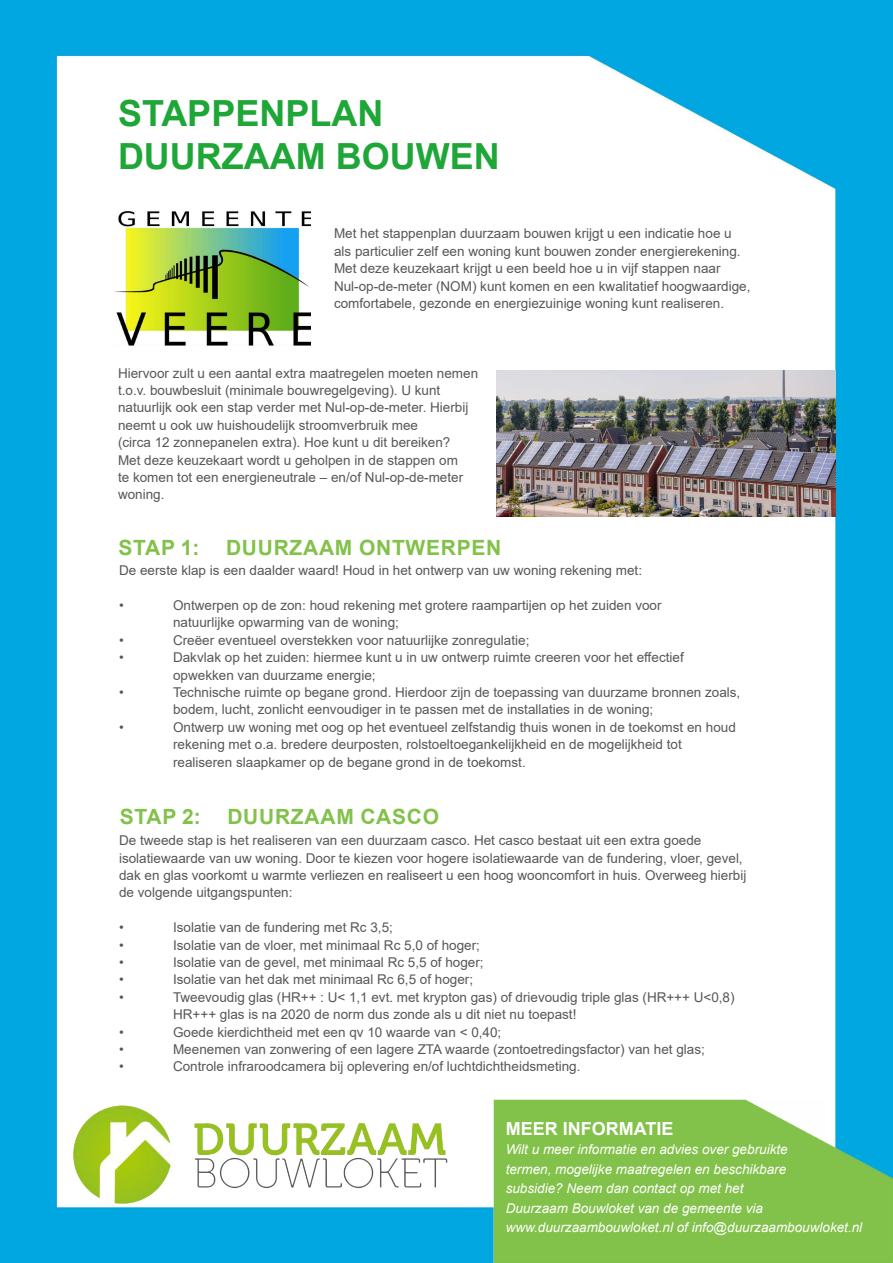
<style>
.page{position:relative;width:893px;height:1263px;background:#fff}
.page>*{position:absolute;margin:0;border:0;box-sizing:border-box;transform-origin:0 0}
.t1{font:700 36px/43.2px "Arial";color:#1ea637}
.t2{font:700 21px "Arial";letter-spacing:.035em;color:#82c14a}
.t3{font:700 18px "Arial";color:#fff}
.t4{font:13.5px/17.4px "Arial";color:#575756}
.t5{font:italic 13.5px/19.5px "Arial";color:#fff}
</style>
<div class="page">
<img style="left:0;top:0;width:893px;height:1263px">
<img style="left:114px;top:210px;width:196px;height:135px">
<img style="left:487px;top:1052px;width:406px;height:211px">
<img style="left:62px;top:1098px;width:395px;height:114px">
<img style="left:496px;top:371px;width:340px;height:146px">
<h1 class="t1" style="left:118px;top:92px;width:383px">STAPPENPLAN<br>DUURZAAM BOUWEN</h1>
<p class="t4" style="left:334px;top:225px;width:418px">Met het stappenplan duurzaam bouwen krijgt u een indicatie hoe u als particulier zelf een woning kunt bouwen zonder energierekening.<br>Met deze keuzekaart krijgt u een beeld hoe u in vijf stappen naar Nul-op-de-meter (NOM) kunt komen en een kwalitatief hoogwaardige, comfortabele, gezonde en energiezuinige woning kunt realiseren.</p>
<p class="t4" style="left:118px;top:364px;width:362px">Hiervoor zult u een aantal extra maatregelen moeten nemen t.o.v. bouwbesluit (minimale bouwregelgeving). U kunt natuurlijk ook een stap verder met Nul-op-de-meter. Hierbij neemt u ook uw huishoudelijk stroomverbruik mee<br>(circa 12 zonnepanelen extra). Hoe kunt u dit bereiken?<br>Met deze keuzekaart wordt u geholpen in de stappen om<br>te komen tot een energieneutrale – en/of Nul-op-de-meter woning.</p>
<h2 class="t2" style="left:118px;top:533px;width:83px">STAP 1:</h2>
<h2 class="t2" style="left:226px;top:533px;width:277px">DUURZAAM ONTWERPEN</h2>
<p class="t4" style="left:119px;top:562px;width:524px">De eerste klap is een daalder waard! Houd in het ontwerp van uw woning rekening met:</p>
<p class="t4" style="left:119px;top:596px;width:6px">•</p>
<p class="t4" style="left:173px;top:596px;width:490px">Ontwerpen op de zon: houd rekening met grotere raampartijen op het zuiden voor natuurlijke opwarming van de woning;</p>
<p class="t4" style="left:119px;top:631px;width:6px">•</p>
<p class="t4" style="left:173px;top:631px;width:358px">Creëer eventueel overstekken voor natuurlijke zonregulatie;</p>
<p class="t4" style="left:119px;top:649px;width:6px">•</p>
<p class="t4" style="left:173px;top:649px;width:512px">Dakvlak op het zuiden: hiermee kunt u in uw ontwerp ruimte creeren voor het effectief opwekken van duurzame energie;</p>
<p class="t4" style="left:119px;top:683px;width:6px">•</p>
<p class="t4" style="left:173px;top:683px;width:569px">Technische ruimte op begane grond. Hierdoor zijn de toepassing van duurzame bronnen zoals, bodem, lucht, zonlicht eenvoudiger in te passen met de installaties in de woning;</p>
<p class="t4" style="left:119px;top:718px;width:6px">•</p>
<p class="t4" style="left:173px;top:718px;width:564px">Ontwerp uw woning met oog op het eventueel zelfstandig thuis wonen in de toekomst en houd rekening met o.a. bredere deurposten, rolstoeltoegankelijkheid en de mogelijkheid tot realiseren slaapkamer op de begane grond in de toekomst.</p>
<h2 class="t2" style="left:120px;top:802px;width:83px">STAP 2:</h2>
<h2 class="t2" style="left:227px;top:802px;width:213px">DUURZAAM CASCO</h2>
<p class="t4" style="left:119px;top:831px;width:629px">De tweede stap is het realiseren van een duurzaam casco. Het casco bestaat uit een extra goede isolatiewaarde van uw woning. Door te kiezen voor hogere isolatiewaarde van de fundering, vloer, gevel, dak en glas voorkomt u warmte verliezen en realiseert u een hoog wooncomfort in huis. Overweeg hierbij de volgende uitgangspunten:</p>
<p class="t4" style="left:119px;top:919px;width:6px">•</p>
<p class="t4" style="left:173px;top:919px;width:221px">Isolatie van de fundering met Rc 3,5;</p>
<p class="t4" style="left:119px;top:936px;width:6px">•</p>
<p class="t4" style="left:173px;top:936px;width:308px">Isolatie van de vloer, met minimaal Rc 5,0 of hoger;</p>
<p class="t4" style="left:119px;top:953px;width:6px">•</p>
<p class="t4" style="left:173px;top:953px;width:312px">Isolatie van de gevel, met minimaal Rc 5,5 of hoger;</p>
<p class="t4" style="left:119px;top:971px;width:6px">•</p>
<p class="t4" style="left:173px;top:971px;width:302px">Isolatie van het dak met minimaal Rc 6,5 of hoger;</p>
<p class="t4" style="left:119px;top:988px;width:6px">•</p>
<p class="t4" style="left:173px;top:988px;width:563px">Tweevoudig glas (HR++ : U&lt; 1,1 evt. met krypton gas) of drievoudig triple glas (HR+++ U&lt;0,8)<br>HR+++ glas is na 2020 de norm dus zonde als u dit niet nu toepast!</p>
<p class="t4" style="left:119px;top:1023px;width:6px">•</p>
<p class="t4" style="left:173px;top:1023px;width:330px">Goede kierdichtheid met een qv 10 waarde van &lt; 0,40;</p>
<p class="t4" style="left:119px;top:1040px;width:6px">•</p>
<p class="t4" style="left:173px;top:1040px;width:533px">Meenemen van zonwering of een lagere ZTA waarde (zontoetredingsfactor) van het glas;</p>
<p class="t4" style="left:119px;top:1058px;width:6px">•</p>
<p class="t4" style="left:173px;top:1058px;width:409px">Controle infraroodcamera bij oplevering en/of luchtdichtheidsmeting.</p>
<h3 class="t3" style="left:506px;top:1116px;width:169px">MEER INFORMATIE</h3>
<p class="t5" style="left:506px;top:1140px;width:358px">Wilt u meer informatie en advies over gebruikte<br>termen, mogelijke maatregelen en beschikbare<br>subsidie? Neem dan contact op met het<br>Duurzaam Bouwloket van de gemeente via www.duurzaambouwloket.nl of info@duurzaambouwloket.nl</p>
</div>
